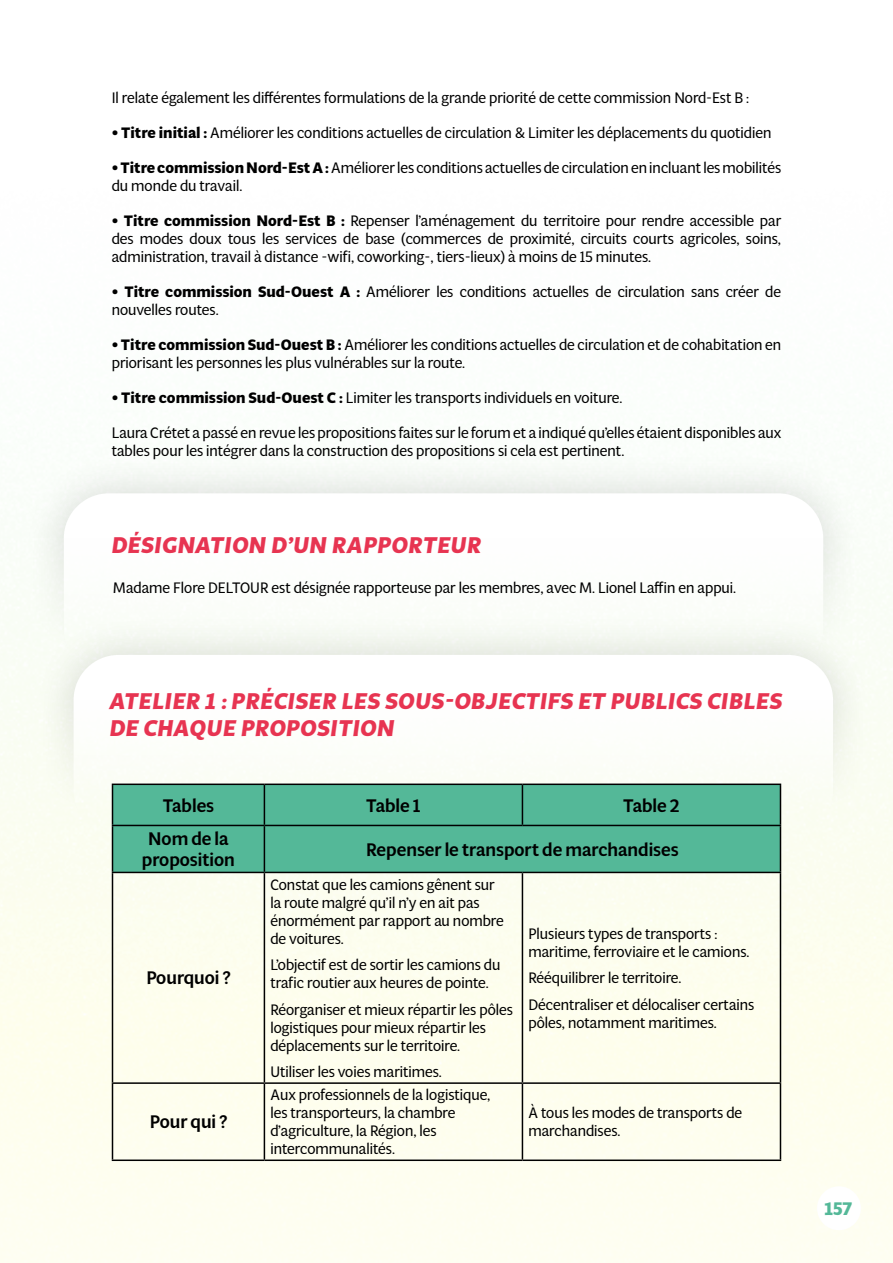
<style>
.page{position:relative;width:893px;height:1263px;background:#fff}
.page>*{position:absolute;margin:0;border:0;box-sizing:border-box;transform-origin:0 0}
.t1{font:italic 700 22.5px/27px "Multi Display";letter-spacing:.02em;color:#e73451}
.t2{font:500 18px/21.6px "Multi Display";color:#000;text-align:center}
.t3{font:700 18px "Multi Display";color:#54b898}
.t4{font:15px/18px "Multi Display";color:#000}
.s1{font-weight:700}
</style>
<div class="page">
<div style="left:0;top:0;width:893px;height:1263px;background:linear-gradient(to right,#fefefa,#fefefb)"></div>
<div style="left:22px;top:451px;width:843px;height:266px;background:#f7faf5"></div>
<div style="left:64px;top:493px;width:759px;height:181px;background:#fff;border-radius:45px"></div>
<div style="left:32px;top:613px;width:843px;height:265px;background:#000;opacity:.15"></div>
<div style="left:74px;top:655px;width:759px;height:181px;background:#fff;border-radius:45px"></div>
<div style="left:79px;top:813px;width:760px;height:348px;background:#fefeee;border-radius:45px"></div>
<div style="left:113px;top:785px;width:667px;height:87px;background:#54b898"></div>
<hr style="left:112px;top:783px;width:152px;height:2px;background:#000">
<hr style="left:112px;top:785px;width:1px;height:40px;background:#000">
<hr style="left:264px;top:783px;width:258px;height:2px;background:#000">
<hr style="left:264px;top:785px;width:1px;height:40px;background:#000">
<hr style="left:522px;top:783px;width:259px;height:2px;background:#000">
<hr style="left:522px;top:785px;width:1px;height:40px;background:#000">
<hr style="left:780px;top:785px;width:1px;height:40px;background:#000">
<hr style="left:112px;top:825px;width:152px;height:1px;background:#000">
<hr style="left:112px;top:826px;width:1px;height:46px;background:#000">
<hr style="left:264px;top:825px;width:258px;height:1px;background:#000">
<hr style="left:264px;top:826px;width:1px;height:46px;background:#000">
<hr style="left:522px;top:825px;width:259px;height:1px;background:#000">
<hr style="left:780px;top:826px;width:1px;height:46px;background:#000">
<hr style="left:112px;top:872px;width:152px;height:1px;background:#000">
<hr style="left:112px;top:873px;width:1px;height:209px;background:#000">
<hr style="left:264px;top:872px;width:258px;height:1px;background:#000">
<hr style="left:264px;top:873px;width:1px;height:209px;background:#000">
<hr style="left:522px;top:872px;width:259px;height:1px;background:#000">
<hr style="left:522px;top:873px;width:1px;height:209px;background:#000">
<hr style="left:780px;top:873px;width:1px;height:209px;background:#000">
<hr style="left:112px;top:1082px;width:152px;height:2px;background:#000">
<hr style="left:112px;top:1084px;width:1px;height:75px;background:#000">
<hr style="left:264px;top:1082px;width:258px;height:2px;background:#000">
<hr style="left:264px;top:1084px;width:1px;height:75px;background:#000">
<hr style="left:522px;top:1082px;width:259px;height:2px;background:#000">
<hr style="left:522px;top:1084px;width:1px;height:75px;background:#000">
<hr style="left:780px;top:1084px;width:1px;height:75px;background:#000">
<hr style="left:112px;top:1159px;width:152px;height:2px;background:#000">
<hr style="left:264px;top:1159px;width:258px;height:2px;background:#000">
<hr style="left:522px;top:1159px;width:259px;height:2px;background:#000">
<div style="left:817px;top:1186px;width:44px;height:44px;background:#fff;border-radius:50%"></div>
<p class="t4" style="left:112px;top:88px;width:639px">Il relate également les différentes formulations de la grande priorité de cette commission Nord-Est B :</p>
<p class="t4" style="left:112px;top:123px;width:661px"><span class="s1">• Titre initial :</span> Améliorer les conditions actuelles de circulation &amp; Limiter les déplacements du quotidien</p>
<p class="t4" style="left:112px;top:158px;width:671px"><span class="s1">• Titre commission Nord-Est A :</span> Améliorer les conditions actuelles de circulation en incluant les mobilités du monde du travail.</p>
<p class="t4" style="left:112px;top:211px;width:671px;text-align:justify"><span class="s1">• Titre commission Nord-Est B :</span> Repenser l’aménagement du territoire pour rendre accessible par des modes doux tous les services de base (commerces de proximité, circuits courts agricoles, soins, administration, travail à distance -wifi, coworking-, tiers-lieux) à moins de 15 minutes.</p>
<p class="t4" style="left:112px;top:282px;width:671px"><span class="s1">• Titre commission Sud-Ouest A :</span> Améliorer les conditions actuelles de circulation sans créer de nouvelles routes.</p>
<p class="t4" style="left:112px;top:335px;width:671px"><span class="s1">• Titre commission Sud-Ouest B :</span> Améliorer les conditions actuelles de circulation et de cohabitation en priorisant les personnes les plus vulnérables sur la route.</p>
<p class="t4" style="left:112px;top:388px;width:512px"><span class="s1">• Titre commission Sud-Ouest C :</span> Limiter les transports individuels en voiture.</p>
<p class="t4" style="left:112px;top:423px;width:671px">Laura Crétet a passé en revue les propositions faites sur le forum et a indiqué qu’elles étaient disponibles aux tables pour les intégrer dans la construction des propositions si cela est pertinent.</p>
<h1 class="t1" style="left:112px;top:530px;width:371px">DÉSIGNATION D’UN RAPPORTEUR</h1>
<p class="t4" style="left:113px;top:578px;width:625px">Madame Flore DELTOUR est désignée rapporteuse par les membres, avec M. Lionel Laffin en appui.</p>
<h1 class="t1" style="left:110px;top:687px;width:674px">ATELIER 1 : PRÉCISER LES SOUS-OBJECTIFS ET PUBLICS CIBLES<br>DE CHAQUE PROPOSITION</h1>
<p class="t2" style="left:163px;top:794px;width:53px">Tables</p>
<p class="t2" style="left:366px;top:794px;width:56px">Table 1</p>
<p class="t2" style="left:623px;top:794px;width:58px">Table 2</p>
<p class="t2" style="left:142px;top:827px;width:95px">Nom de la proposition</p>
<p class="t2" style="left:366px;top:838px;width:314px">Repenser le transport de marchandises</p>
<p class="t2" style="left:146px;top:966px;width:86px">Pourquoi ?</p>
<p class="t2" style="left:150px;top:1110px;width:79px">Pour qui ?</p>
<p class="t4" style="left:270px;top:874px;width:235px">Constat que les camions gênent sur la route malgré qu’il n’y en ait pas énormément par rapport au nombre de voitures.</p>
<p class="t4" style="left:270px;top:955px;width:232px">L’objectif est de sortir les camions du trafic routier aux heures de pointe.</p>
<p class="t4" style="left:270px;top:999px;width:244px">Réorganiser et mieux répartir les pôles logistiques pour mieux répartir les déplacements sur le territoire.</p>
<p class="t4" style="left:270px;top:1062px;width:173px">Utiliser les voies maritimes.</p>
<p class="t4" style="left:270px;top:1085px;width:221px">Aux professionnels de la logistique, les transporteurs, la chambre d’agriculture, la Région, les intercommunalités.</p>
<p class="t4" style="left:528px;top:924px;width:223px">Plusieurs types de transports : maritime, ferroviaire et le camions.</p>
<p class="t4" style="left:528px;top:964px;width:227px;line-height:26.5px">Rééquilibrer le territoire.<br>Décentraliser et délocaliser certains</p>
<p class="t4" style="left:528px;top:1013px;width:190px">pôles, notamment maritimes.</p>
<p class="t4" style="left:528px;top:1103px;width:215px">À tous les modes de transports de marchandises.</p>
<p class="t3" style="left:824px;top:1196px;width:30px">157</p>
</div>
